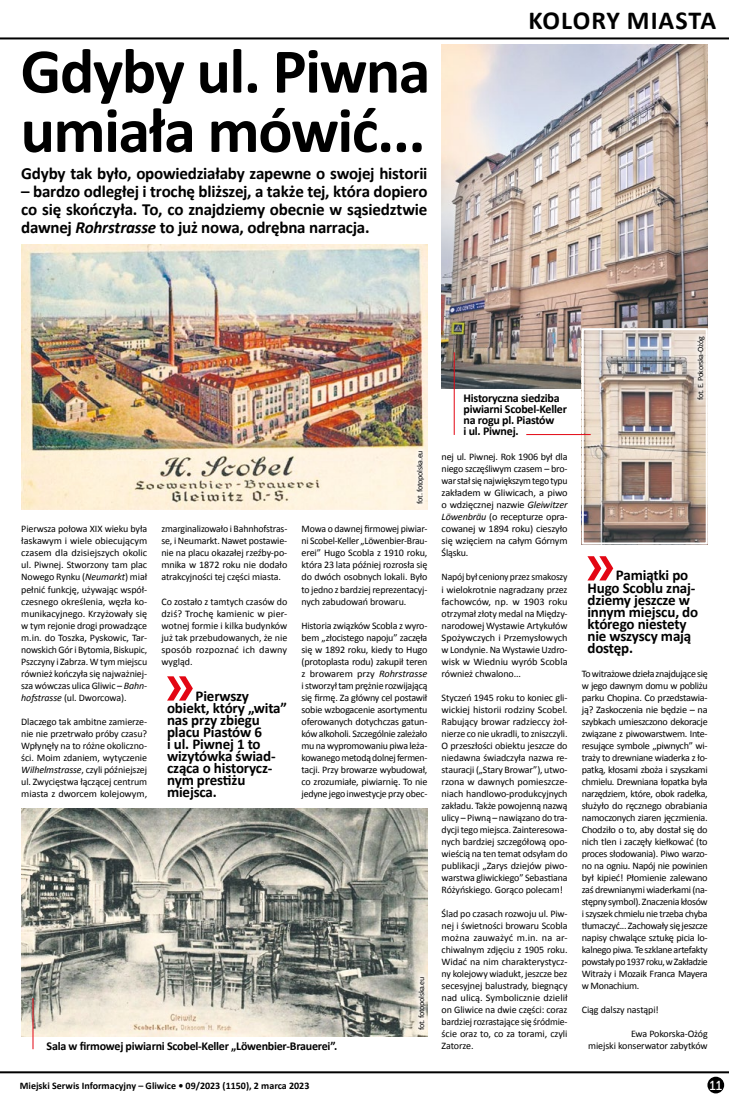
<style>
.page{position:relative;width:729px;height:1098px;background:#fff}
.page>*{position:absolute;margin:0;border:0;box-sizing:border-box;transform-origin:0 0}
.t1{font:700 64px/59.3px "Calibri";letter-spacing:-.02em;color:#000}
.t2{font:700 26px "Calibri";letter-spacing:.035em;color:#000}
.t3{font:700 17px/18px "Calibri";letter-spacing:-.015em;color:#000;text-align:justify}
.t4{font:700 15px/12px "Calibri";letter-spacing:-.01em;color:#000}
.t5{font:13px "Museo Sans 500";color:#fff}
.t6{font:700 12px/11px "Calibri";letter-spacing:-.02em;color:#000}
.t7{font:10px/12px "Calibri";letter-spacing:-.015em;color:#000;text-align:justify}
.t8{font:700 10px "Calibri";color:#000}
.t9{font:8px "Calibri";letter-spacing:-.03em;color:#000}
.s1{font-style:italic}
</style>
<div class="page">
<hr style="left:0;top:37px;width:729px;height:2px;background:#000">
<hr style="left:0;top:1070px;width:729px;height:2px;background:#000">
<div style="left:707px;top:1076px;width:17px;height:16px;background:#000;border-radius:50%"></div>
<svg style="left:167px;top:676px;width:26px;height:24px"></svg>
<svg style="left:587px;top:556px;width:26px;height:24px"></svg>
<img style="left:21px;top:808px;width:406px;height:228px">
<img style="left:441px;top:44px;width:266px;height:344px">
<hr style="left:33px;top:997px;width:1px;height:51px;background:#e30613">
<hr style="left:454px;top:352px;width:1px;height:83px;background:#e30613">
<img style="left:21px;top:245px;width:406px;height:264px">
<img style="left:584px;top:331px;width:120px;height:210px">
<div style="left:581px;top:328px;width:126px;height:216px;border:2px solid #fff"></div>
<div style="left:411px;top:444px;width:19px;height:65px;background:#fff;opacity:.75"></div>
<div style="left:691px;top:330px;width:19px;height:76px;background:#fff;opacity:.75"></div>
<div style="left:412px;top:970px;width:19px;height:65px;background:#fff;opacity:.75"></div>
<hr style="left:526px;top:434px;width:64px;height:1px;background:#e30613">
<h1 class="t1" style="left:21px;top:41px;width:411px">Gdyby ul. Piwna umiała mówić...</h1>
<h3 class="t3" style="left:21px;top:164px;width:407px">Gdyby tak było, opowiedziałaby zapewne o swojej historii</h3>
<h3 class="t3" style="left:21px;top:182px;width:407px">– bardzo odległej i trochę bliższej, a także tej, która dopiero co się skończyła. To, co znajdziemy obecnie w sąsiedztwie dawnej <span class="s1">Rohrstrasse</span> to już nowa, odrębna narracja.</h3>
<h2 class="t2" style="left:528px;top:4px;width:189px">KOLORY MIASTA</h2>
<p class="t7" style="left:21px;top:523px;width:127px">Pierwsza połowa XIX wieku była łaskawym i wiele obiecującym czasem dla dzisiejszych okolic ul. Piwnej. Stworzony tam plac Nowego Rynku (<span class="s1">Neumarkt</span>) miał pełnić funkcję, używając współ&shy;czesnego określenia, węzła ko&shy;munikacyjnego. Krzyżowały się w tym rejonie drogi prowadzące m.in. do Toszka, Pyskowic, Tar&shy;nowskich Gór i Bytomia, Biskupic, Pszczyny i Zabrza. W tym miejscu również kończyła się najważniej&shy;sza wówczas ulica Gliwic – <span class="s1">Bahn&shy;hofstrasse</span> (ul. Dworcowa).</p>
<p class="t7" style="left:21px;top:715px;width:127px">Dlaczego tak ambitne zamierze&shy;nie nie przetrwało próby czasu?<br>Wpłynęły na to różne okoliczno&shy;ści. Moim zdaniem, wytyczenie <span class="s1">Wilhelmstrasse</span>, czyli późniejszej ul. Zwycięstwa łączącej centrum miasta z dworcem kolejowym,</p>
<p class="t7" style="left:161px;top:523px;width:127px">zmarginalizowało i Bahnhofstras&shy;se, i Neumarkt. Nawet postawie&shy;nie na placu okazałej rzeźby-po&shy;mnika w 1872 roku nie dodało atrakcyjności tej części miasta.</p>
<p class="t7" style="left:161px;top:595px;width:127px">Co zostało z tamtych czasów do dziś? Trochę kamienic w pier&shy;wotnej formie i kilka budynków już tak przebudowanych, że nie sposób rozpoznać ich dawny wygląd.</p>
<h3 class="t4" style="left:167px;top:689px;width:121px;text-indent:28px">Pierwszy obiekt, który „wita” nas przy zbiegu placu Piastów 6<br>i ul. Piwnej 1 to wizytówka świad&shy;cząca o historycz&shy;nym prestiżu miejsca.</h3>
<p class="t9" style="left:415px;top:503px;width:55px;rotate:-90deg">fot. fotopolska.eu</p>
<p class="t7" style="left:301px;top:523px;width:127px">Mowa o dawnej firmowej piwiar&shy;ni Scobel-Keller „Löwenbier-Brau&shy;erei” Hugo Scobla z 1910 roku, która 23 lata później rozrosła się do dwóch osobnych lokali. Było to jedno z bardziej reprezentacyj&shy;nych zabudowań browaru.</p>
<p class="t7" style="left:301px;top:619px;width:127px">Historia związków Scobla z wyro&shy;bem „złocistego napoju” zaczęła się w 1892 roku, kiedy to Hugo (protoplasta rodu) zakupił teren z browarem przy <span class="s1">Rohrstrasse </span>i stworzył tam prężnie rozwijającą się firmę. Za główny cel postawił sobie wzbogacenie asortymentu oferowanych dotychczas gatun&shy;ków alkoholi. Szczególnie zależało mu na wypromowaniu piwa leża&shy;kowanego metodą dolnej fermen&shy;tacji. Przy browarze wybudował, co zrozumiałe, piwiarnię. To nie jedyne jego inwestycje przy obec-</p>
<p class="t9" style="left:416px;top:1029px;width:55px;rotate:-90deg">fot. fotopolska.eu</p>
<p class="t6" style="left:47px;top:1039px;width:292px">Sala w firmowej piwiarni Scobel-Keller „Löwenbier-Brauerei”.</p>
<p class="t6" style="left:463px;top:392px;width:105px">Historyczna siedziba piwiarni Scobel-Keller na rogu pl. Piastów<br>i ul. Piwnej.</p>
<p class="t7" style="left:441px;top:451px;width:127px">nej ul. Piwnej. Rok 1906 był dla niego szczęśliwym czasem – bro&shy;war stał się największym tego typu zakładem w Gliwicach, a piwo o wdzięcznej nazwie <span class="s1">Gleiwitzer Löwenbräu</span> (o recepturze opra&shy;cowanej w 1894 roku) cieszyło się wzięciem na całym Górnym Śląsku.</p>
<p class="t7" style="left:441px;top:571px;width:127px">Napój był ceniony przez smakoszy i wielokrotnie nagradzany przez fachowców, np. w 1903 roku otrzymał złoty medal na Między&shy;narodowej Wystawie Artykułów Spożywczych i Przemysłowych w Londynie. Na Wystawie Uzdro&shy;wisk w Wiedniu wyrób Scobla również chwalono...</p>
<p class="t7" style="left:441px;top:691px;width:127px">Styczeń 1945 roku to koniec gli&shy;wickiej historii rodziny Scobel.<br>Rabujący browar radzieccy żoł&shy;nierze co nie ukradli, to zniszczyli.<br>O przeszłości obiektu jeszcze do niedawna świadczyła nazwa re&shy;stauracji („Stary Browar”), utwo&shy;rzona w dawnych pomieszcze&shy;niach handlowo-produkcyjnych zakładu. Także powojenną nazwą ulicy – Piwną – nawiązano do tra&shy;dycji tego miejsca. Zainteresowa&shy;nych bardziej szczegółową opo&shy;wieścią na ten temat odsyłam do publikacji „Zarys dziejów piwo&shy;warstwa gliwickiego” Sebastiana Różyńskiego. Gorąco polecam!</p>
<p class="t7" style="left:441px;top:907px;width:127px">Ślad po czasach rozwoju ul. Piw&shy;nej i świetności browaru Scobla można zauważyć m.in. na ar&shy;chiwalnym zdjęciu z 1905 roku.<br>Widać na nim charakterystycz&shy;ny kolejowy wiadukt, jeszcze bez secesyjnej balustrady, biegnący nad ulicą. Symbolicznie dzielił on Gliwice na dwie części: coraz bardziej rozrastające się śródmie&shy;ście oraz to, co za torami, czyli Zatorze.</p>
<p class="t9" style="left:695px;top:400px;width:65px;rotate:-90deg">fot. E. Pokorska-Ożóg</p>
<h3 class="t4" style="left:587px;top:569px;width:112px;text-indent:28px">Pamiątki po<br>Hugo Scoblu znaj&shy;dziemy jeszcze w innym miejscu, do którego niestety nie wszyscy mają dostęp.</h3>
<p class="t7" style="left:581px;top:667px;width:127px">To witrażowe dzieła znajdujące się w jego dawnym domu w pobliżu parku Chopina. Co przedstawia&shy;ją? Zaskoczenia nie będzie – na szybkach umieszczono dekoracje związane z piwowarstwem. Inte&shy;resujące symbole „piwnych” wi&shy;traży to drewniane wiaderka z ło&shy;patką, kłosami zboża i szyszkami chmielu. Drewniana łopatka była narzędziem, które, obok radełka, służyło do ręcznego obrabiania namoczonych ziaren jęczmienia.<br>Chodziło o to, aby dostał się do nich tlen i zaczęły kiełkować (to proces słodowania). Piwo warzo&shy;no na ogniu. Napój nie powinien był kipieć! Płomienie zalewano zaś drewnianymi wiaderkami (na&shy;stępny symbol). Znaczenia kłosów i szyszek chmielu nie trzeba chyba tłumaczyć... Zachowały się jeszcze napisy chwalące sztukę picia lo&shy;kalnego piwa. Te szklane artefakty powstały po 1937 roku, w Zakładzie Witraży i Mozaik Franca Mayera w Monachium.</p>
<p class="t7" style="left:581px;top:1003px;width:79px">Ciąg dalszy nastąpi!</p>
<p class="t7" style="left:588px;top:1027px;width:121px;text-align:right">Ewa Pokorska-Ożóg<br>miejski konserwator zabytków</p>
<p class="t8" style="left:20px;top:1079px;width:291px">Miejski Serwis Informacyjny – Gliwice • 09/2023 (1150), 2 marca 2023</p>
<h3 class="t5" style="left:709px;top:1077px;width:14px">11</h3>
</div>
